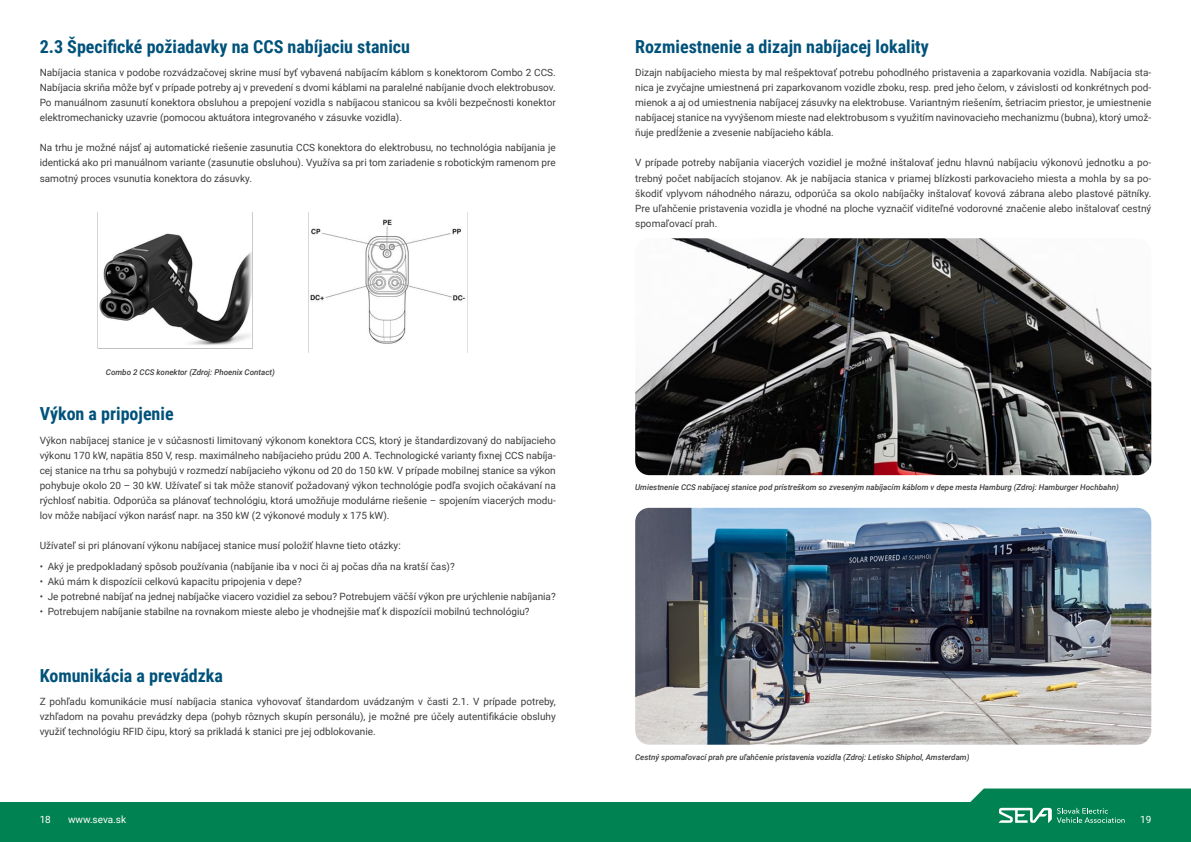
<style>
.page{position:relative;width:1191px;height:842px;background:#fff}
.page>*{position:absolute;margin:0;border:0;box-sizing:border-box;transform-origin:0 0}
.t1{font:700 18px "Roboto Condensed";color:#00527a}
.t2{font:10px/15px "Roboto";color:#3d3d3d;text-align:justify}
.t3{font:10px "Roboto";color:#fff}
.t4{font:italic 500 8px "Roboto";color:#3d3d3d}
</style>
<div class="page">
<div style="left:0;top:802px;width:1191px;height:40px;background:#008252"></div>
<svg style="left:970px;top:788px;width:221px;height:35px"></svg>
<img style="left:97px;top:213px;width:371px;height:140px">
<img style="left:635px;top:238px;width:516px;height:237px">
<img style="left:635px;top:508px;width:516px;height:237px">
<h1 class="t1" style="left:40px;top:34px;width:372px">2.3 Špecifické požiadavky na CCS nabíjaciu stanicu</h1>
<p class="t2" style="left:40px;top:65px;width:517px">Nabíjacia stanica v podobe rozvádzačovej skrine musí byť vybavená nabíjacím káblom s konektorom Combo 2 CCS.<br>Nabíjacia skriňa môže byť v prípade potreby aj v prevedení s dvomi káblami na paralelné nabíjanie dvoch elektrobusov.<br>Po manuálnom zasunutí konektora obsluhou a prepojení vozidla s nabíjacou stanicou sa kvôli bezpečnosti konektor elektromechanicky uzavrie (pomocou aktuátora integrovaného v zásuvke vozidla).</p>
<p class="t2" style="left:40px;top:140px;width:517px">Na trhu je možné nájsť aj automatické riešenie zasunutia CCS konektora do elektrobusu, no technológia nabíjania je identická ako pri manuálnom variante (zasunutie obsluhou). Využíva sa pri tom zariadenie s robotickým ramenom pre samotný proces vsunutia konektora do zásuvky.</p>
<p class="t4" style="left:106px;top:366px;width:170px">Combo 2 CCS konektor (Zdroj: Phoenix Contact)</p>
<h1 class="t1" style="left:40px;top:401px;width:135px">Výkon a pripojenie</h1>
<p class="t2" style="left:40px;top:432px;width:517px">Výkon nabíjacej stanice je v súčasnosti limitovaný výkonom konektora CCS, ktorý je štandardizovaný do nabíjacieho výkonu 170 kW, napätia 850 V, resp. maximálneho nabíjacieho prúdu 200 A. Technologické varianty fixnej CCS nabíja&shy;cej stanice na trhu sa pohybujú v rozmedzí nabíjacieho výkonu od 20 do 150 kW. V prípade mobilnej stanice sa výkon pohybuje okolo 20 – 30 kW. Užívateľ si tak môže stanoviť požadovaný výkon technológie podľa svojich očakávaní na rýchlosť nabitia. Odporúča sa plánovať technológiu, ktorá umožňuje modulárne riešenie – spojením viacerých modu&shy;lov môže nabíjací výkon narásť napr. na 350 kW (2 výkonové moduly x 175 kW).</p>
<p class="t2" style="left:40px;top:537px;width:362px">Užívateľ si pri plánovaní výkonu nabíjacej stanice musí položiť hlavne tieto otázky:</p>
<p class="t2" style="left:40px;top:558px;width:416px">• Aký je predpokladaný spôsob používania (nabíjanie iba v noci či aj počas dňa na kratší čas)?</p>
<p class="t2" style="left:40px;top:573px;width:264px">• Akú mám k dispozícii celkovú kapacitu pripojenia v depe?</p>
<p class="t2" style="left:40px;top:588px;width:517px">• Je potrebné nabíjať na jednej nabíjačke viacero vozidiel za sebou? Potrebujem väčší výkon pre urýchlenie nabíjania?</p>
<p class="t2" style="left:40px;top:603px;width:491px">• Potrebujem nabíjanie stabilne na rovnakom mieste alebo je vhodnejšie mať k dispozícii mobilnú technológiu?</p>
<h1 class="t1" style="left:40px;top:663px;width:185px">Komunikácia a prevádzka</h1>
<p class="t2" style="left:40px;top:694px;width:517px">Z pohľadu komunikácie musí nabíjacia stanica vyhovovať štandardom uvádzaným v časti 2.1. V prípade potreby, vzhľadom na povahu prevádzky depa (pohyb rôznych skupín personálu), je možné pre účely autentifikácie obsluhy využiť technológiu RFID čipu, ktorý sa prikladá k stanici pre jej odblokovanie.</p>
<h1 class="t1" style="left:635px;top:34px;width:295px">Rozmiestnenie a dizajn nabíjacej lokality</h1>
<p class="t2" style="left:635px;top:65px;width:517px">Dizajn nabíjacieho miesta by mal rešpektovať potrebu pohodlného pristavenia a zaparkovania vozidla. Nabíjacia sta&shy;nica je zvyčajne umiestnená pri zaparkovanom vozidle zboku, resp. pred jeho čelom, v závislosti od konkrétnych pod&shy;mienok a aj od umiestnenia nabíjacej zásuvky na elektrobuse. Variantným riešením, šetriacim priestor, je umiestnenie nabíjacej stanice na vyvýšenom mieste nad elektrobusom s využitím navinovacieho mechanizmu (bubna), ktorý umož&shy;ňuje predĺženie a zvesenie nabíjacieho kábla.</p>
<p class="t2" style="left:635px;top:155px;width:517px">V prípade potreby nabíjania viacerých vozidiel je možné inštalovať jednu hlavnú nabíjaciu výkonovú jednotku a po&shy;trebný počet nabíjacích stojanov. Ak je nabíjacia stanica v priamej blízkosti parkovacieho miesta a mohla by sa po&shy;škodiť vplyvom náhodného nárazu, odporúča sa okolo nabíjačky inštalovať kovová zábrana alebo plastové pätníky.<br>Pre uľahčenie pristavenia vozidla je vhodné na ploche vyznačiť viditeľné vodorovné značenie alebo inštalovať cestný spomaľovací prah.</p>
<p class="t4" style="left:635px;top:482px;width:485px">Umiestnenie CCS nabíjacej stanice pod prístreškom so zveseným nabíjacím káblom v depe mesta Hamburg (Zdroj: Hamburger Hochbahn)</p>
<p class="t4" style="left:635px;top:752px;width:336px">Cestný spomaľovací prah pre uľahčenie pristavenia vozidla (Zdroj: Letisko Shiphol, Amsterdam)</p>
<p class="t3" style="left:40px;top:812px;width:13px">18</p>
<p class="t3" style="left:68px;top:812px;width:60px">www.seva.sk</p>
<p class="t3" style="left:1140px;top:812px;width:13px">19</p>
</div>
